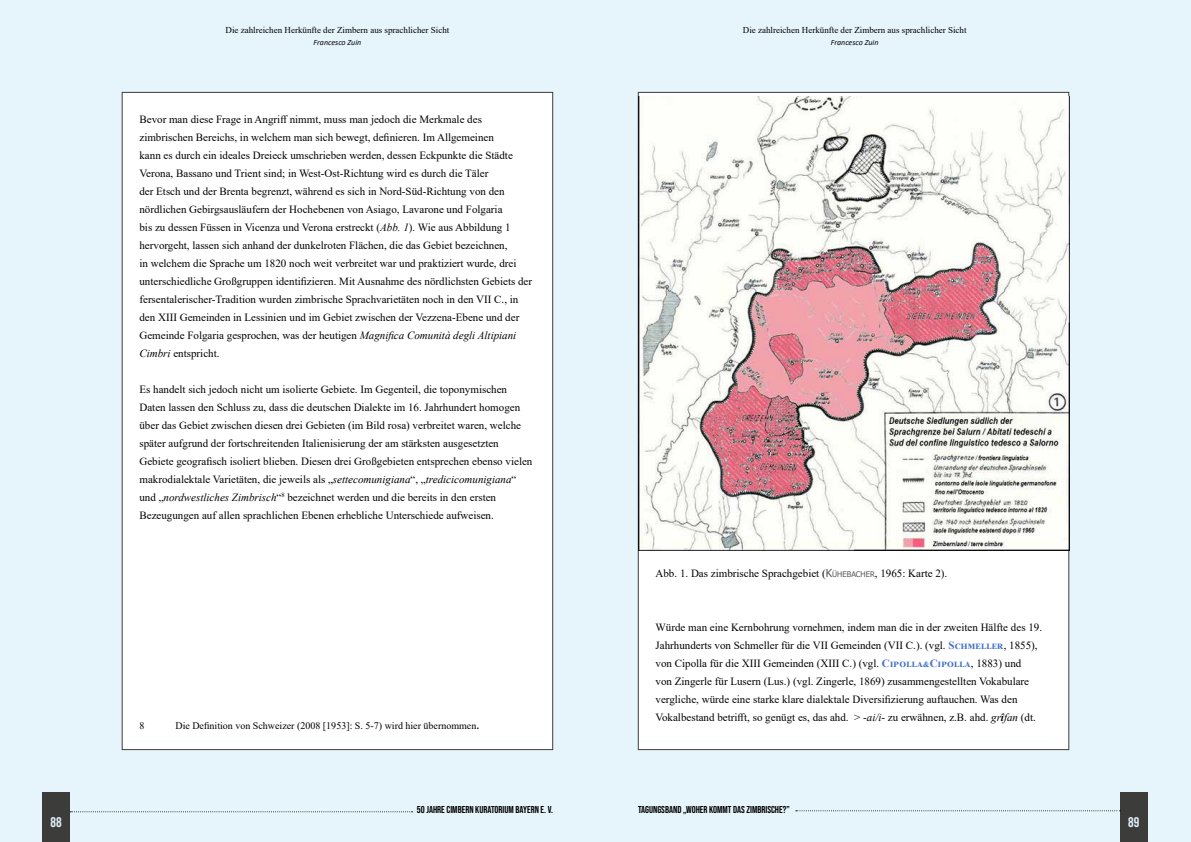
<style>
.page{position:relative;width:1191px;height:842px;background:#e6f5fc}
.page>*{position:absolute;margin:0;border:0;box-sizing:border-box;transform-origin:0 0}
.t1{font:14px "Bebas Neue";color:#e5f3fe}
.t2{font:11px/18px "Times New Roman";color:#000}
.t3{font:10px "Bebas Neue";color:#000}
.t4{font:10px "Times New Roman";color:#000}
.t5{font:9px "Times New Roman";color:#000}
.t6{font:italic 8px "Calibri";color:#000}
.s1{font-style:italic}
.s2{font-family:"Tahoma"}
.s3{font-family:"Tahoma";color:#5a5a5a}
.s4{font-family:"Tahoma";font-size:7.7px;color:#5a5a5a}
.s5{font-weight:700;color:#4472c4}
.s6{font-weight:700;font-style:italic}
</style>
<div class="page">
<div style="left:43px;top:792px;width:27px;height:50px;background:#3c3c3b"></div>
<div style="left:1120px;top:792px;width:27px;height:50px;background:#3c3c3b"></div>
<svg style="left:70px;top:811px;width:342px;height:1px"></svg>
<svg style="left:796px;top:810px;width:324px;height:1px"></svg>
<div style="left:122px;top:92px;width:431px;height:658px;background:#fff"></div>
<div style="left:638px;top:92px;width:430px;height:658px;background:#fff"></div>
<img style="left:638px;top:96px;width:431px;height:455px">
<p class="t5" style="left:225px;top:24px;width:225px">Die zahlreichen Herkünfte der Zimbern aus sprachlicher Sicht</p>
<p class="t6" style="left:313px;top:37px;width:49px">Francesco Zuin</p>
<p class="t2" style="left:139px;top:110px;width:394px">Bevor man diese Frage in Angriff nimmt, muss man jedoch die Merkmale des zimbrischen Bereichs, in welchem man sich bewegt, definieren. Im Allgemeinen<br>kann es durch ein ideales Dreieck umschrieben werden, dessen Eckpunkte die Städte Verona, Bassano und Trient sind; in West-Ost-Richtung wird es durch die Täler<br>der Etsch und der Brenta begrenzt, während es sich in Nord-Süd-Richtung von den nördlichen Gebirgsausläufern der Hochebenen von Asiago, Lavarone und Folgaria<br>bis zu dessen Füssen in Vicenza und Verona erstreckt (<span class="s1">Abb. 1</span>). Wie aus Abbildung 1 hervorgeht, lassen sich anhand der dunkelroten Flächen, die das Gebiet bezeichnen,<br>in welchem die Sprache um 1820 noch weit verbreitet war und praktiziert wurde, drei unterschiedliche Großgruppen identifizieren. Mit Ausnahme des nördlichsten Gebiets der fersentalerischer-Tradition wurden zimbrische Sprachvarietäten noch in den VII C., in den XIII Gemeinden in Lessinien und im Gebiet zwischen der Vezzena-Ebene und der Gemeinde Folgaria gesprochen, was der heutigen <span class="s1">Magnifica Comunità degli Altipiani Cimbri</span> entspricht.</p>
<p class="t2" style="left:139px;top:380px;width:394px">Es handelt sich jedoch nicht um isolierte Gebiete. Im Gegenteil, die toponymischen Daten lassen den Schluss zu, dass die deutschen Dialekte im 16. Jahrhundert homogen über das Gebiet zwischen diesen drei Gebieten (im Bild rosa) verbreitet waren, welche später aufgrund der fortschreitenden Italienisierung der am stärksten ausgesetzten Gebiete geografisch isoliert blieben. Diesen drei Großgebieten entsprechen ebenso vielen makrodialektale Varietäten, die jeweils als „<span class="s1">settecomunigiana</span>“, „<span class="s1">tredicicomunigiana</span>“ und „<span class="s1">nordwestliches Zimbrisch</span>“<sup>8</sup> bezeichnet werden und die bereits in den ersten Bezeugungen auf allen sprachlichen Ebenen erhebliche Unterschiede aufweisen.</p>
<p class="t4" style="left:139px;top:719px;width:6px">8</p>
<p class="t4" style="left:175px;top:719px;width:305px">Die Definition von Schweizer (2008 [1953]: S. 5-7) wird hier übernommen<span class="s2">.</span></p>
<p class="t5" style="left:743px;top:24px;width:225px">Die zahlreichen Herkünfte der Zimbern aus sprachlicher Sicht</p>
<p class="t6" style="left:831px;top:37px;width:49px">Francesco Zuin</p>
<p class="t2" style="left:655px;top:563px;width:293px">Abb. 1. Das zimbrische Sprachgebiet (<span class="s3">K</span><span class="s4">ÜHEBACHER</span>, 1965: Karte 2).</p>
<p class="t2" style="left:655px;top:617px;width:388px">Würde man eine Kernbohrung vornehmen, indem man die in der zweiten Hälfte des 19.<br>Jahrhunderts von Schmeller für die VII Gemeinden (VII C.). (vgl. <span class="s5">Schmeller</span>, 1855), von Cipolla für die XIII Gemeinden (XIII C.) (vgl. <span class="s5">Cipolla&amp;Cipolla</span>, 1883) und<br>von Zingerle für Lusern (Lus.) (vgl. Zingerle, 1869) zusammengestellten Vokabulare vergliche, würde eine starke klare dialektale Diversifizierung auftauchen. Was den Vokalbestand betrifft, so genügt es, das ahd. &gt; -<span class="s1">ai/i</span>- zu erwähnen, z.B. ahd. <span class="s1">gr</span><span class="s6">î</span><span class="s1">fan</span> (dt.</p>
<p class="t3" style="left:417px;top:804px;width:138px">50 JAHRE CIMBERN KURATORIUM BAYERN E. V.</p>
<p class="t3" style="left:638px;top:804px;width:153px">TAGUNGSBAND „WOHER KOMMT DAS ZIMBRISCHE?”</p>
<p class="t1" style="left:51px;top:814px;width:13px">88</p>
<p class="t1" style="left:1128px;top:814px;width:13px">89</p>
</div>
